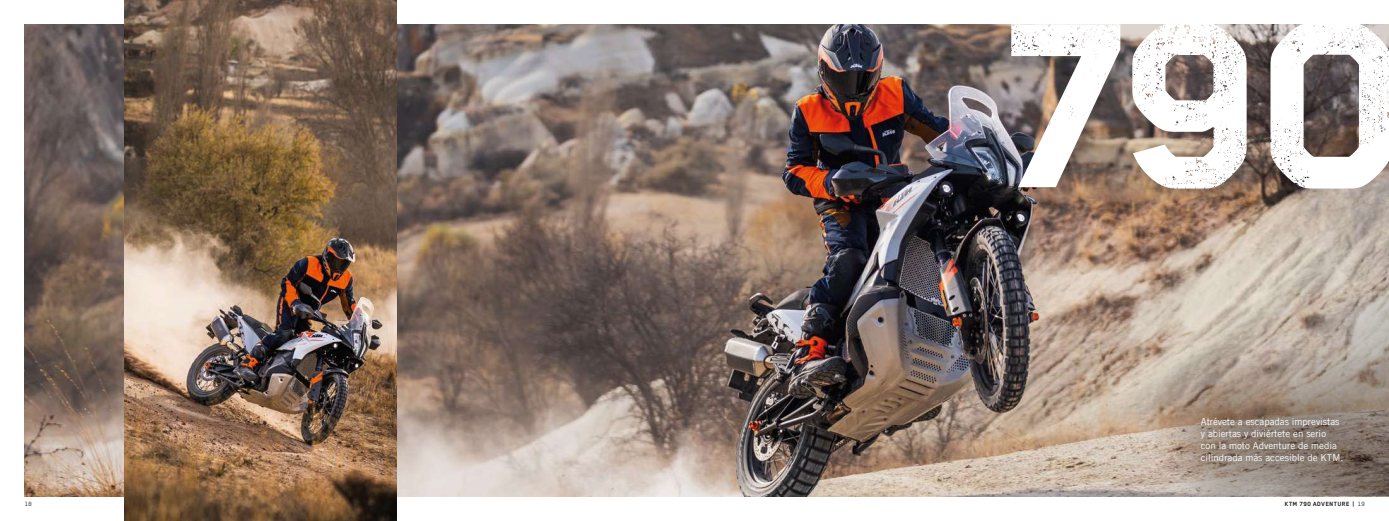
<style>
.page{position:relative;width:1389px;height:521px;background:#fff}
.page>*{position:absolute;margin:0;border:0;box-sizing:border-box;transform-origin:0 0}
.t1{font:9.62px/12.2px "Trade Gothic LT Com";color:#fff}
.t2{font:700 7px "Blender Pro";letter-spacing:.05em;color:#1a1a18}
.t3{font:7px "Blender Pro";color:#1a1a18}
.s1{font-weight:400}
</style>
<div class="page">
<img style="left:25px;top:25px;width:99px;height:471px">
<img style="left:397px;top:25px;width:652px;height:471px">
<img style="left:124px;top:0;width:273px;height:521px">
<svg style="left:1049px;top:189px;width:340px;height:307px;background:#bba797"></svg>
<svg style="left:1151px;top:344px;width:152px;height:152px;background:#b5a697"></svg>
<svg style="left:1237px;top:344px;width:152px;height:152px;background:#a09288"></svg>
<svg style="left:1171px;top:387px;width:198px;height:106px;background:#938377"></svg>
<svg style="left:1011px;top:24px;width:378px;height:165px"></svg>
<p class="t1" style="left:1201px;top:415px;width:144px">Atrévete a escapadas imprevistas y abiertas y diviértete en serio con la moto Adventure de media cilindrada más accesible de KTM.</p>
<p class="t3" style="left:25px;top:500px;width:9px">18</p>
<p class="t2" style="left:1285px;top:500px;width:82px">KTM 790 ADVENTURE | <span class="s1">19</span></p>
</div>
